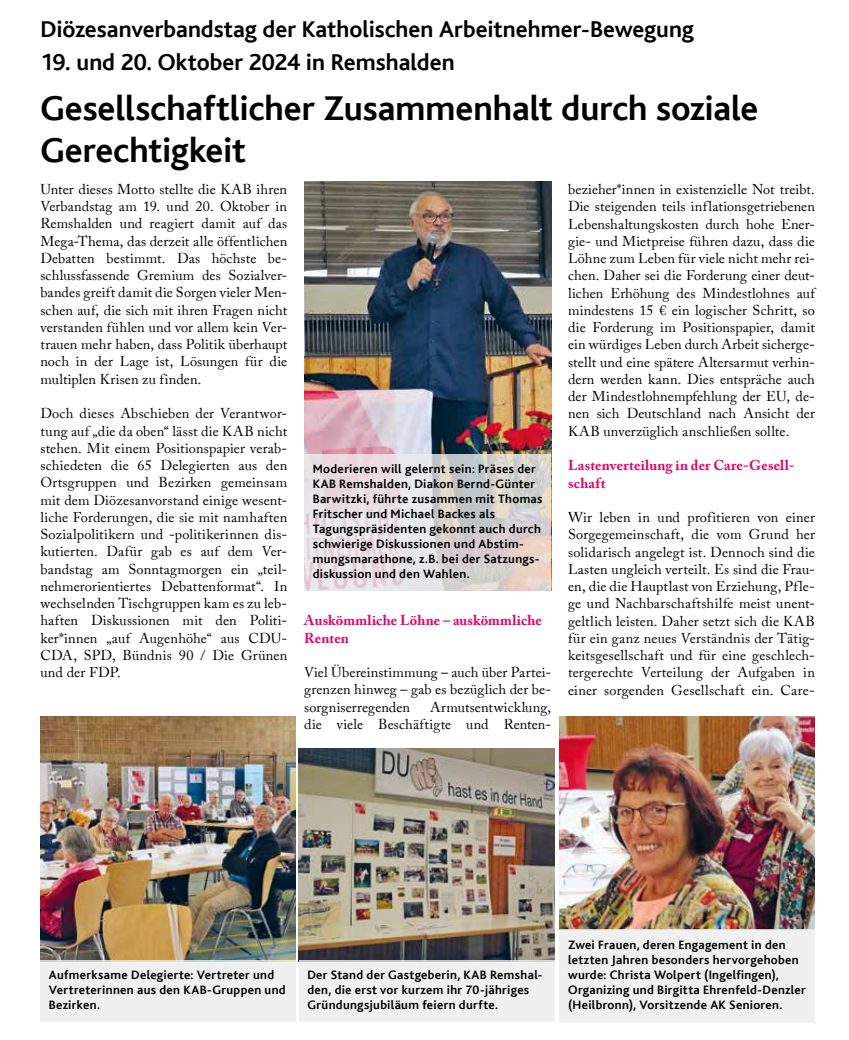
<style>
.page{position:relative;width:849px;height:1040px;background:#fff}
.page>*{position:absolute;margin:0;border:0;box-sizing:border-box;transform-origin:0 0}
.t1{font:700 36px/42px "KAB Impuls Bliss";letter-spacing:-.005em;color:#000}
.t2{font:700 24px "KAB Impuls Bliss";color:#000}
.t3{font:14.25px/17.2px "KAB Impuls Caslon Pro";letter-spacing:.01em;color:#000;text-align:justify}
.t4{font:700 14.25px/17.2px "KAB Impuls Caslon Pro";letter-spacing:.01em;color:#e60069}
.t5{font:700 12.75px/15px "KAB Impuls Bliss";letter-spacing:.025em;color:#000}
</style>
<div class="page">
<img style="left:40px;top:717px;width:256px;height:243px">
<img style="left:559px;top:717px;width:255px;height:212px">
<img style="left:299px;top:748px;width:255px;height:212px">
<img style="left:304px;top:182px;width:247px;height:272px">
<svg style="left:304px;top:454px;width:247px;height:136px;background:#dfd8d8"></svg>
<div style="left:40px;top:960px;width:256px;height:62px;background:#ededed"></div>
<div style="left:299px;top:960px;width:255px;height:62px;background:#ededed"></div>
<div style="left:559px;top:929px;width:255px;height:94px;background:#ededed"></div>
<h2 class="t2" style="left:40px;top:17px;width:654px">Diözesanverbandstag der Katholischen Arbeitnehmer-Bewegung</h2>
<h2 class="t2" style="left:40px;top:49px;width:415px">19. und 20. Oktober 2024 in Remshalden</h2>
<h1 class="t1" style="left:40px;top:88px;width:719px">Gesellschaftlicher Zusammenhalt durch soziale<br>Gerechtigkeit</h1>
<p class="t3" style="left:40px;top:180px;width:248px">Unter dieses Motto stellte die KAB ihren Verbandstag am 19. und 20. Oktober in Remshalden und reagiert damit auf das Mega-Thema, das derzeit alle öffentlichen Debatten bestimmt. Das höchste be&shy;schlussfassende Gremium des Sozialver&shy;bandes greift damit die Sorgen vieler Men&shy;schen auf, die sich mit ihren Fragen nicht verstanden fühlen und vor allem kein Ver&shy;trauen mehr haben, dass Politik überhaupt noch in der Lage ist, Lösungen für die multiplen Krisen zu finden.</p>
<p class="t3" style="left:40px;top:405px;width:248px">Doch dieses Abschieben der Verantwor&shy;tung auf „die da oben“ lässt die KAB nicht stehen. Mit einem Positionspapier verab&shy;schiedeten die 65 Delegierten aus den Ortsgruppen und Bezirken gemeinsam mit dem Diözesanvorstand einige wesent&shy;liche Forderungen, die sie mit namhaften Sozialpolitikern und -politikerinnen dis&shy;kutierten. Dafür gab es auf dem Ver&shy;bandstag am Sonntagmorgen ein „teil&shy;nehmerorientiertes Debattenformat“. In wechselnden Tischgruppen kam es zu leb&shy;haften Diskussionen mit den Politi&shy;ker*innen „auf Augenhöhe“ aus CDU-CDA, SPD, Bündnis 90 / Die Grünen und der FDP.</p>
<p class="t3" style="left:568px;top:180px;width:248px">bezieher*innen in existenzielle Not treibt.<br>Die steigenden teils inflationsgetriebenen Lebenshaltungskosten durch hohe Ener&shy;gie- und Mietpreise führen dazu, dass die Löhne zum Leben für viele nicht mehr rei&shy;chen. Daher sei die Forderung einer deut&shy;lichen Erhöhung des Mindestlohnes auf mindestens 15 € ein logischer Schritt, so die Forderung im Positionspapier, damit ein würdiges Leben durch Arbeit sicherge&shy;stellt und eine spätere Altersarmut verhin&shy;dern werden kann. Dies entspräche auch der Mindestlohnempfehlung der EU, de&shy;nen sich Deutschland nach Ansicht der KAB unverzüglich anschließen sollte.</p>
<p class="t4" style="left:568px;top:457px;width:228px">Lastenverteilung in der Care-Gesell&shy;schaft</p>
<p class="t3" style="left:568px;top:508px;width:248px">Wir leben in und profitieren von einer Sorgegemeinschaft, die vom Grund her solidarisch angelegt ist. Dennoch sind die Lasten ungleich verteilt. Es sind die Frau&shy;en, die die Hauptlast von Erziehung, Pfle&shy;ge und Nachbarschaftshilfe meist unent&shy;geltlich leisten. Daher setzt sich die KAB für ein ganz neues Verständnis der Tätig&shy;keitsgesellschaft und für eine geschlech&shy;tergerechte Verteilung der Aufgaben in einer sorgenden Gesellschaft ein. Care-</p>
<p class="t5" style="left:313px;top:461px;width:231px">Moderieren will gelernt sein: Präses der KAB Remshalden, Diakon Bernd-Günter Barwitzki, führte zusammen mit Thomas Fritscher und Michael Backes als Tagungspräsidenten gekonnt auch durch schwierige Diskussionen und Abstim&shy;mungsmarathone, z.B. bei der Satzungs&shy;diskussion und den Wahlen.</p>
<p class="t4" style="left:304px;top:612px;width:239px">Auskömmliche Löhne – auskömmliche<br>Renten</p>
<p class="t3" style="left:304px;top:663px;width:248px">Viel Übereinstimmung – auch über Partei&shy;grenzen hinweg – gab es bezüglich der be&shy;sorgniserregenden</p>
<p class="t3" style="left:304px;top:698px;width:248px;text-align:right">Armutsentwicklung,<br>die viele Beschäftigte und Renten-</p>
<p class="t5" style="left:49px;top:968px;width:238px">Aufmerksame Delegierte: Vertreter und<br>Vertreterinnen aus den KAB-Gruppen und<br>Bezirken.</p>
<p class="t5" style="left:307px;top:968px;width:236px">Der Stand der Gastgeberin, KAB Remshal&shy;den, die erst vor kurzem ihr 70-jähriges<br>Gründungsjubiläum feiern durfte.</p>
<p class="t5" style="left:568px;top:938px;width:239px">Zwei Frauen, deren Engagement in den letzten Jahren besonders hervorgehoben wurde: Christa Wolpert (Ingelfingen), Organizing und Birgitta Ehrenfeld-Denzler (Heilbronn), Vorsitzende AK Senioren.</p>
</div>
